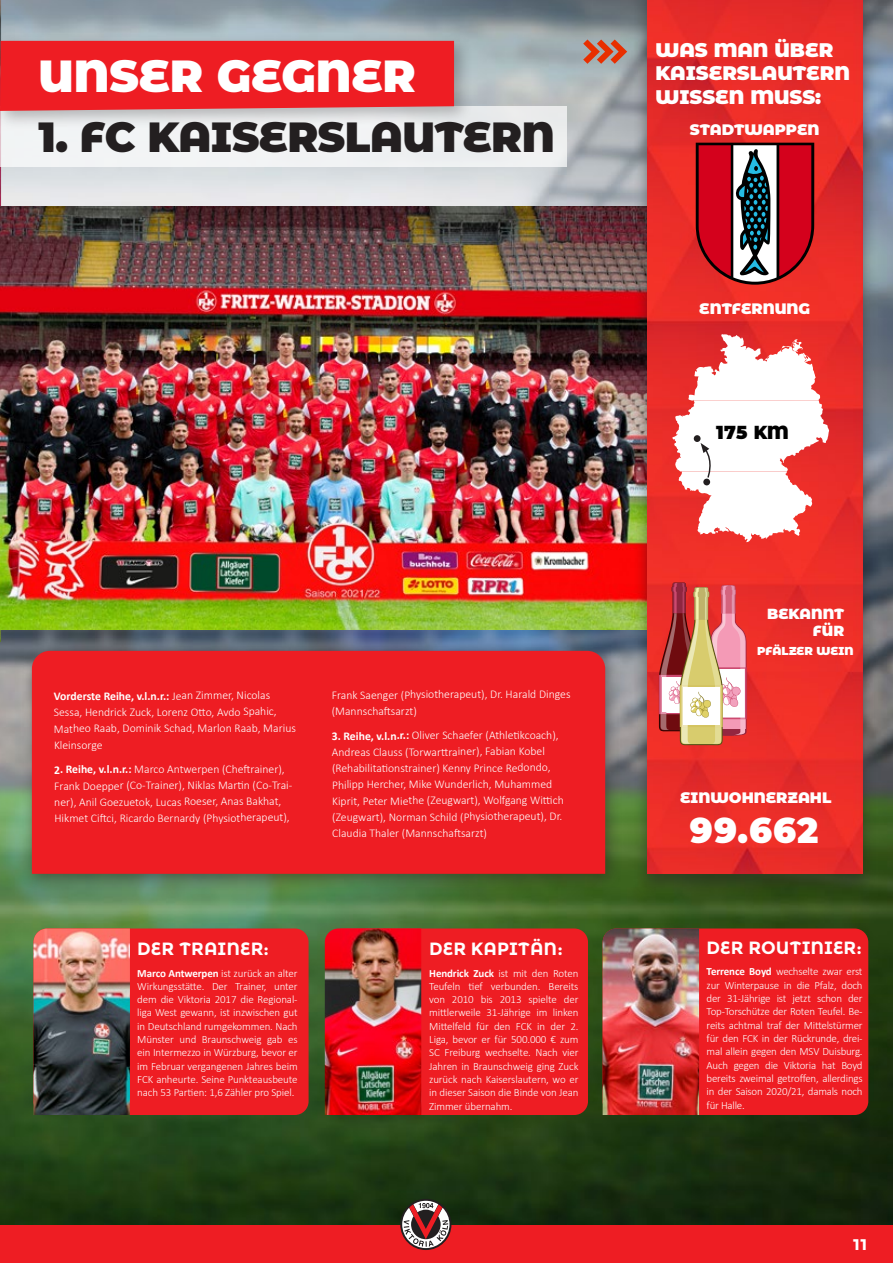
<style>
.page{position:relative;width:893px;height:1263px;background:#fff}
.page>*{position:absolute;margin:0;border:0;box-sizing:border-box;transform-origin:0 0}
.t1{font:900 44.7px "Montserrat Alternates";color:#fff}
.t2{font:900 42px "Montserrat Alternates";letter-spacing:-.01em;color:#231f20}
.t3{font:900 35.55px "Montserrat Alternates";color:#fff}
.t4{font:900 19.65px/23.5px "Montserrat Alternates";color:#fff}
.t5{font:900 18.75px "Montserrat Alternates";color:#000}
.t6{font:700 18px "Montserrat Alternates";color:#fff}
.t7{font:700 17.7px "Montserrat Alternates";color:#fff}
.t8{font:900 15.15px "Montserrat Alternates";color:#fff}
.t9{font:900 14.55px "Montserrat Alternates";color:#fff}
.Brotschrift_linksbün{font:300 11.85px/16.4px "Calibri";letter-spacing:-.005em;color:#fff}
.t10{font:900 11.4px "Montserrat Alternates";color:#fff}
.Brotschrift_linksbün-2{font:300 11.1px/13.4px "Calibri";letter-spacing:-.01em;color:#fff;text-align:justify}
.s1{font-weight:700}
</style>
<div class="page">
<div style="left:0;top:1225px;width:893px;height:38px;background:#ee1d23"></div>
<img style="left:0;top:0;width:893px;height:1225px">
<img style="left:0;top:0;width:1px;height:642px">
<img style="left:0;top:206px;width:633px;height:424px">
<div style="left:0;top:107px;width:566px;height:60px;background:#f1f3f4"></div>
<div style="left:21px;top:639px;width:601px;height:252px;background:#231f20;opacity:.5"></div>
<div style="left:32px;top:651px;width:573px;height:223px;background:#ee1d23"></div>
<div style="left:0;top:33px;width:473px;height:96px;background:#231f20;opacity:.3"></div>
<div style="left:0;top:41px;width:454px;height:70px;background:#ee1d23"></div>
<svg style="left:400px;top:1199px;width:51px;height:51px"></svg>
<svg style="left:402px;top:1201px;width:47px;height:47px"></svg>
<div style="left:633px;top:0;width:244px;height:896px;background:#231f20;opacity:.5"></div>
<img style="left:647px;top:0;width:216px;height:874px">
<div style="left:34px;top:928px;width:275px;height:187px;background:#ee1d23;border-radius:14px"></div>
<img style="left:34px;top:928px;width:96px;height:187px">
<div style="left:329px;top:928px;width:259px;height:187px;background:#ee1d23;border-radius:14px"></div>
<img style="left:325px;top:928px;width:96px;height:187px">
<div style="left:603px;top:928px;width:265px;height:187px;background:#ee1d23;border-radius:14px"></div>
<img style="left:603px;top:928px;width:96px;height:187px">
<svg style="left:583px;top:40px;width:44px;height:24px"></svg>
<svg style="left:672px;top:334px;width:157px;height:208px"></svg>
<svg style="left:696px;top:143px;width:118px;height:142px"></svg>
<svg style="left:659px;top:583px;width:88px;height:163px"></svg>
<p class="t1" style="left:38px;top:42px;width:379px">UNSER GEGNER</p>
<p class="t2" style="left:38px;top:105px;width:518px">1. FC KAISERSLAUTERN</p>
<p class="Brotschrift_linksbün" style="left:54px;top:687px;width:244px"><span class="s1">Vorderste Reihe, v.l.n.r.:</span> Jean Zimmer, Nicolas Sessa, Hendrick Zuck, Lorenz Otto, Avdo Spahic, Matheo Raab, Dominik Schad, Marlon Raab, Marius Kleinsorge</p>
<p class="Brotschrift_linksbün" style="left:54px;top:760px;width:240px"><span class="s1">2. Reihe, v.l.n.r.:</span> Marco Antwerpen (Cheftrainer), Frank Doepper (Co-Trainer), Niklas Martin (Co-Trai&shy;ner), Anil Goezuetok, Lucas Roeser, Anas Bakhat, Hikmet Ciftci, Ricardo Bernardy (Physiotherapeut),</p>
<p class="Brotschrift_linksbün" style="left:332px;top:686px;width:240px">Frank Saenger (Physiotherapeut), Dr. Harald Dinges (Mannschaftsarzt)</p>
<p class="Brotschrift_linksbün" style="left:332px;top:727px;width:233px"><span class="s1">3. Reihe, v.l.n.r.:</span> Oliver Schaefer (Athletikcoach), Andreas Clauss (Torwarttrainer), Fabian Kobel (Rehabilitationstrainer) Kenny Prince Redondo, Philipp Hercher, Mike Wunderlich, Muhammed Kiprit, Peter Miethe (Zeugwart), Wolfgang Wittich (Zeugwart), Norman Schild (Physiotherapeut), Dr.<br>Claudia Thaler (Mannschaftsarzt)</p>
<p class="t7" style="left:137px;top:938px;width:133px">DER TRAINER:</p>
<p class="Brotschrift_linksbün-2" style="left:137px;top:966px;width:162px"><span class="s1">Marco Antwerpen</span> ist zurück an alter Wirkungsstätte. Der Trainer, unter dem die Viktoria 2017 die Regional&shy;liga West gewann, ist inzwischen gut in Deutschland rumgekommen. Nach Münster und Braunschweig gab es ein Intermezzo in Würzburg, bevor er im Februar vergangenen Jahres beim FCK anheurte. Seine Punkteausbeute nach 53 Partien: 1,6 Zähler pro Spiel.</p>
<p class="t7" style="left:429px;top:938px;width:135px">DER KAPITÄN:</p>
<p class="Brotschrift_linksbün-2" style="left:429px;top:966px;width:151px"><span class="s1">Hendrick Zuck</span> ist mit den Roten Teufeln tief verbunden. Bereits von 2010 bis 2013 spielte der mittlerweile 31-Jährige im linken Mittelfeld für den FCK in der 2.<br>Liga, bevor er für 500.000 € zum SC Freiburg wechselte. Nach vier Jahren in Braunschweig ging Zuck zurück nach Kaiserslautern, wo er in dieser Saison die Binde von Jean Zimmer übernahm.</p>
<p class="t4" style="left:655px;top:37px;width:196px">WAS MAN ÜBER<br>KAISERSLAUTERN</p>
<p class="t4" style="left:655px;top:84px;width:167px">WISSEN MUSS:</p>
<p class="t8" style="left:690px;top:118px;width:131px">STADTWAPPEN</p>
<p class="t8" style="left:699px;top:297px;width:112px">ENTFERNUNG</p>
<p class="t5" style="left:716px;top:418px;width:74px">175 KM</p>
<p class="t9" style="left:767px;top:603px;width:78px">BEKANNT</p>
<p class="t9" style="left:813px;top:620px;width:33px">FÜR</p>
<p class="t10" style="left:757px;top:642px;width:98px">PFÄLZER WEIN</p>
<p class="t8" style="left:680px;top:787px;width:153px">EINWOHNERZAHL</p>
<p class="t3" style="left:690px;top:804px;width:130px">99.662</p>
<p class="t7" style="left:707px;top:937px;width:157px">DER ROUTINIER:</p>
<p class="Brotschrift_linksbün-2" style="left:707px;top:965px;width:157px"><span class="s1">Terrence Boyd</span> wechselte zwar erst zur Winterpause in die Pfalz, doch der 31-Jährige ist jetzt schon der Top-Torschütze der Roten Teufel. Be&shy;reits achtmal traf der Mittelstürmer für den FCK in der Rückrunde, drei&shy;mal allein gegen den MSV Duisburg.<br>Auch gegen die Viktoria hat Boyd bereits zweimal getroffen, allerdings in der Saison 2020/21, damals noch für Halle.</p>
<p class="t6" style="left:853px;top:1232px;width:16px">11</p>
</div>
